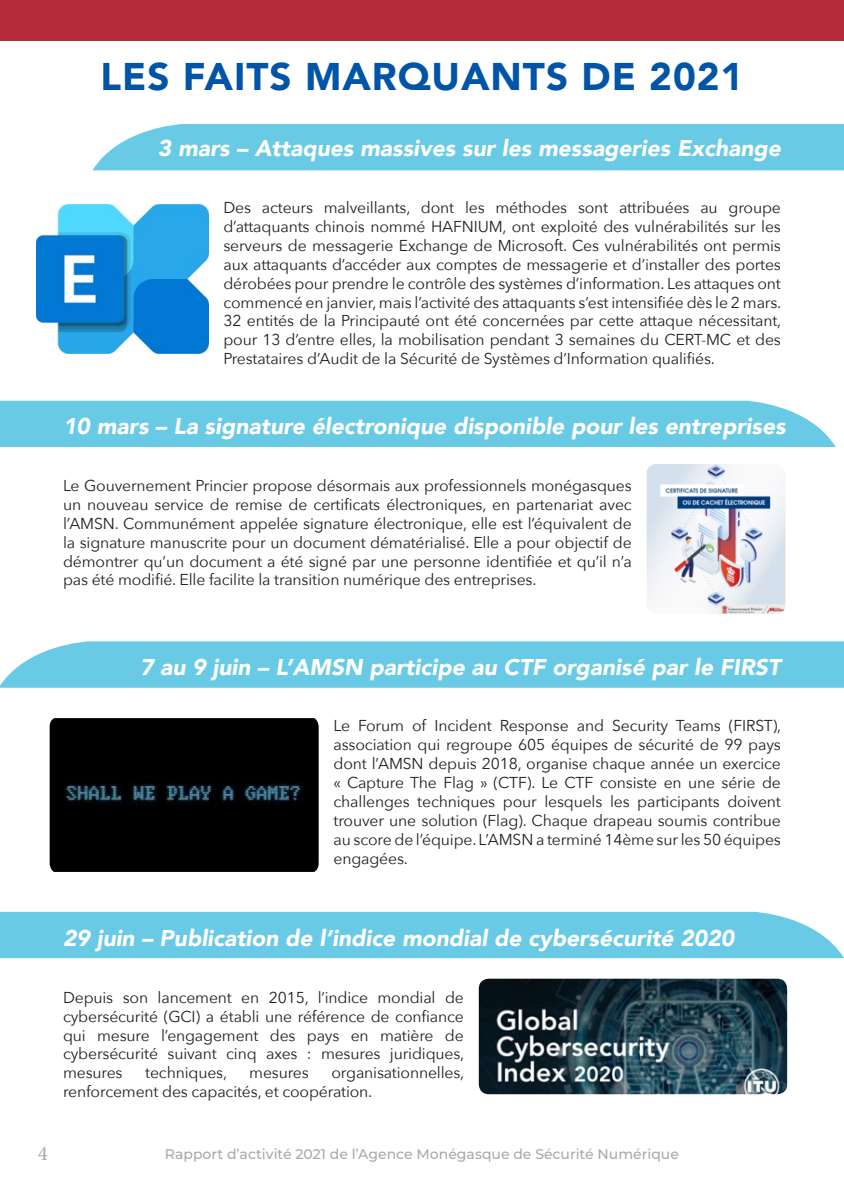
<style>
.page{position:relative;width:844px;height:1191px;background:#fff}
.page>*{position:absolute;margin:0;border:0;box-sizing:border-box;transform-origin:0 0}
.t1{font:900 38.5px "Avenir";letter-spacing:.025em;color:#0154a6}
.t2{font:italic 900 22.75px "Avenir";color:#fff}
.t3{font:21px "Minion Pro";color:#a8a9ad}
.t4{font:15.75px/18.9px "Avenir Next";letter-spacing:-.01em;color:#231f20;text-align:justify}
.t5{font:500 14px "Montserrat";color:#a8a9ad}
</style>
<div class="page">
<div style="left:0;top:0;width:843px;height:40px;background:#b62b39"></div>
<div style="left:93px;top:124px;width:750px;height:46px;background:#69cae6"></div>
<div style="left:0;top:641px;width:843px;height:46px;background:#69cae6"></div>
<div style="left:0;top:401px;width:835px;height:46px;background:#69cae6"></div>
<div style="left:0;top:912px;width:843px;height:46px;background:#69cae6"></div>
<img style="left:37px;top:204px;width:171px;height:149px">
<img style="left:646px;top:464px;width:139px;height:150px">
<img style="left:50px;top:718px;width:268px;height:154px">
<img style="left:478px;top:978px;width:309px;height:116px">
<h1 class="t1" style="left:100px;top:44px;width:644px">LES FAITS MARQUANTS DE 2021</h1>
<h2 class="t2" style="left:158px;top:130px;width:624px">3 mars – Attaques massives sur les messageries Exchange</h2>
<p class="t4" style="left:223px;top:197px;width:559px">Des acteurs malveillants, dont les méthodes sont attribuées au groupe d’attaquants chinois nommé HAFNIUM, ont exploité des vulnérabilités sur les serveurs de messagerie Exchange de Microsoft. Ces vulnérabilités ont permis aux attaquants d’accéder aux comptes de messagerie et d’installer des portes dérobées pour prendre le contrôle des systèmes d’information. Les attaques ont commencé en janvier, mais l’activité des attaquants s’est intensifiée dès le 2 mars.<br>32 entités de la Principauté ont été concernées par cette attaque nécessitant, pour 13 d’entre elles, la mobilisation pendant 3 semaines du CERT-MC et des Prestataires d’Audit de la Sécurité de Systèmes d’Information qualifiés.</p>
<h2 class="t2" style="left:63px;top:407px;width:724px">10 mars – La signature électronique disponible pour les entreprises</h2>
<p class="t4" style="left:63px;top:475px;width:570px">Le Gouvernement Princier propose désormais aux professionnels monégasques un nouveau service de remise de certificats électroniques, en partenariat avec l’AMSN. Communément appelée signature électronique, elle est l’équivalent de la signature manuscrite pour un document dématérialisé. Elle a pour objectif de démontrer qu’un document a été signé par une personne identifiée et qu’il n’a pas été modifié. Elle facilite la transition numérique des entreprises.</p>
<h2 class="t2" style="left:140px;top:648px;width:642px">7 au 9 juin – L’AMSN participe au CTF organisé par le FIRST</h2>
<p class="t4" style="left:333px;top:715px;width:449px">Le Forum of Incident Response and Security Teams (FIRST), association qui regroupe 605 équipes de sécurité de 99 pays dont l’AMSN depuis 2018, organise chaque année un exercice « Capture The Flag » (CTF). Le CTF consiste en une série de challenges techniques pour lesquels les participants doivent trouver une solution (Flag). Chaque drapeau soumis contribue au score de l’équipe. L’AMSN a terminé 14ème sur les 50 équipes engagées.</p>
<h2 class="t2" style="left:63px;top:919px;width:672px">29 juin – Publication de l’indice mondial de cybersécurité 2020</h2>
<p class="t4" style="left:63px;top:987px;width:402px">Depuis son lancement en 2015, l’indice mondial de cybersécurité (GCI) a établi une référence de confiance qui mesure l’engagement des pays en matière de cybersécurité suivant cinq axes : mesures juridiques, mesures</p>
<p class="t4" style="left:63px;top:1062px;width:402px;text-indent:268px">organisationnelles, renforcement des capacités, et coopération.</p>
<p class="t4" style="left:145px;top:1062px;width:83px">techniques,</p>
<p class="t4" style="left:249px;top:1062px;width:61px">mesures</p>
<h3 class="t3" style="left:38px;top:1139px;width:12px">4</h3>
<p class="t5" style="left:165px;top:1144px;width:515px">Rapport d’activité 2021 de l’Agence Monégasque de Sécurité Numérique</p>
</div>
